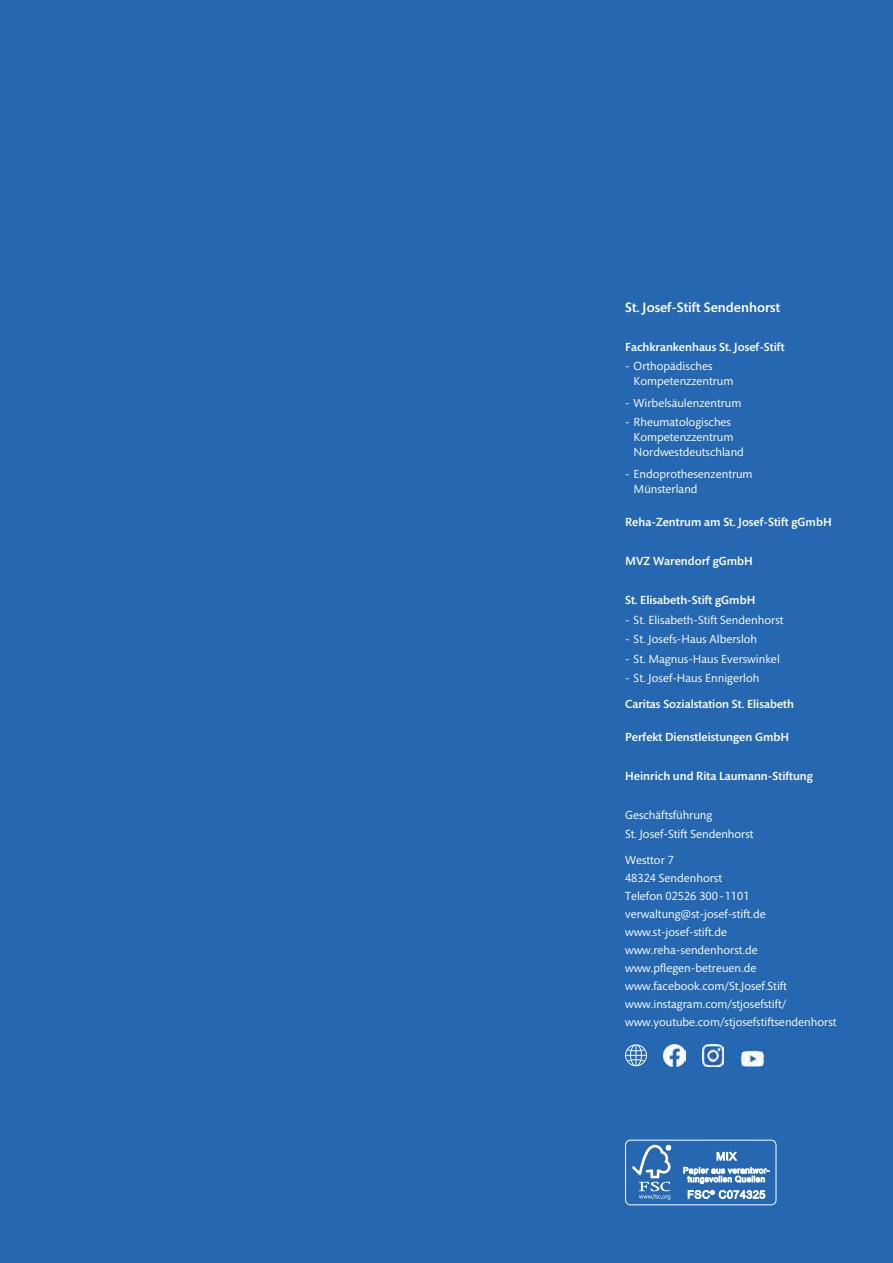
<style>
.page{position:relative;width:893px;height:1263px;background:#2567b0}
.page>*{position:absolute;margin:0;border:0;box-sizing:border-box;transform-origin:0 0}
.t1{font:500 13.8px "Mundo Sans Pro";color:#fff}
.t2{font:12px/18px "Mundo Sans Pro";color:#fff}
.t3{font:500 12px "Mundo Sans Pro";color:#fff}
</style>
<div class="page">
<img style="left:740px;top:1049px;width:25px;height:19px">
<img style="left:702px;top:1044px;width:22px;height:22px">
<img style="left:663px;top:1044px;width:22px;height:22px">
<svg style="left:625px;top:1044px;width:22px;height:22px"></svg>
<div style="left:625px;top:1140px;width:151px;height:65px;border:1px solid #fff;border-radius:5px"></div>
<svg style="left:632px;top:1145px;width:39px;height:55px"></svg>
<svg style="left:683px;top:1151px;width:86px;height:33px"></svg>
<svg style="left:688px;top:1190px;width:77px;height:9px"></svg>
<p class="t1" style="left:625px;top:302px;width:157px">St. Josef-Stift Sendenhorst</p>
<p class="t3" style="left:625px;top:342px;width:161px">Fachkrankenhaus St. Josef-Stift</p>
<p class="t2" style="left:634px;top:360px;width:101px;line-height:15px;text-indent:-9px">- Orthopädisches<br>Kompetenzzentrum</p>
<p class="t2" style="left:625px;top:395px;width:118px">- Wirbelsäulenzentrum</p>
<p class="t2" style="left:634px;top:416px;width:112px;line-height:15px;text-indent:-9px">- Rheumatologisches<br>Kompetenzzentrum<br>Nordwestdeutschland</p>
<p class="t2" style="left:634px;top:467px;width:121px;line-height:15px;text-indent:-9px">- Endoprothesenzentrum<br>Münsterland</p>
<p class="t3" style="left:625px;top:518px;width:208px">Reha-Zentrum am St. Josef-Stift gGmbH</p>
<p class="t3" style="left:625px;top:557px;width:129px">MVZ Warendorf gGmbH</p>
<p class="t3" style="left:625px;top:596px;width:132px">St. Elisabeth-Stift gGmbH</p>
<p class="t2" style="left:625px;top:612px;width:160px">- St. Elisabeth-Stift Sendenhorst</p>
<p class="t2" style="left:625px;top:631px;width:134px">- St. Josefs-Haus Albersloh</p>
<p class="t2" style="left:625px;top:651px;width:156px">- St. Magnus-Haus Everswinkel</p>
<p class="t2" style="left:625px;top:670px;width:136px">- St. Josef-Haus Ennigerloh</p>
<p class="t3" style="left:625px;top:699px;width:170px">Caritas Sozialstation St. Elisabeth</p>
<p class="t3" style="left:625px;top:732px;width:166px">Perfekt Dienstleistungen GmbH</p>
<p class="t3" style="left:625px;top:771px;width:189px">Heinrich und Rita Laumann-Stiftung</p>
<p class="t2" style="left:625px;top:806px;width:130px;line-height:19.5px">Geschäftsführung<br>St. Josef-Stift Sendenhorst</p>
<p class="t2" style="left:625px;top:852px;width:213px">Westtor 7<br>48324 Sendenhorst<br>Telefon 02526 300-1101 verwaltung@st-josef-stift.de www.st-josef-stift.de www.reha-sendenhorst.de www.pflegen-betreuen.de www.facebook.com/St.Josef.Stift www.instagram.com/stjosefstift/ www.youtube.com/stjosefstiftsendenhorst</p>
</div>
